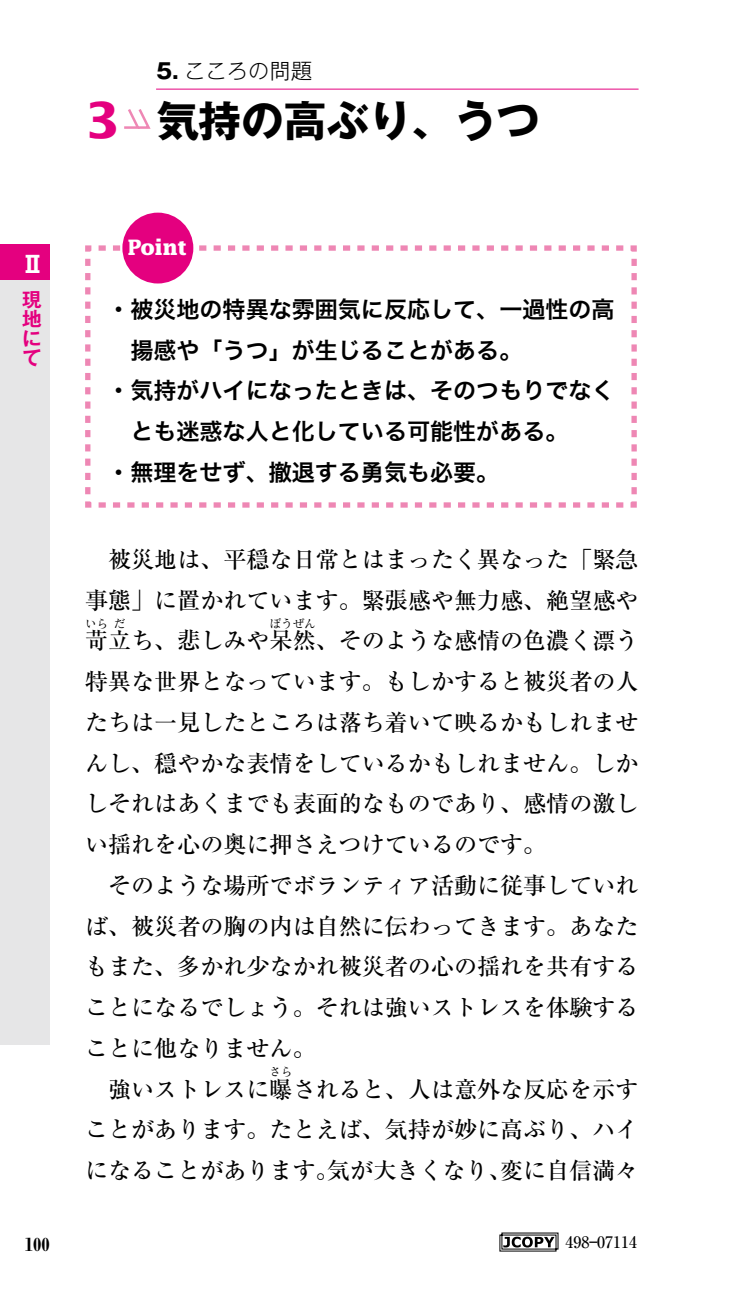
<style>
.page{position:relative;width:745px;height:1290px;background:#fff}
.page>*{position:absolute;margin:0;border:0;box-sizing:border-box;transform-origin:0 0}
.t1{font:700 42.5px "Gothic MB101 Pro";color:#000}
.t2{font:500 23px/40.8px "Ryumin Pro";color:#000}
.t3{font:23px "Hira Kaku Pro W6";color:#000}
.t4{font:700 23px "Gothic MB101 Pro";color:#fff}
.t5{font:300 21.25px "Gothic MB101 Pro";color:#000}
.t6{font:700 21.25px "Lucida";letter-spacing:-.02em;color:#fff}
.t7{font:700 condensed 21.25px "Bodoni";color:#000}
.t8{font:700 19.5px/19.5px "Gothic MB101 Pro De";color:#e4007f;text-align:justify}
.t9{font:500 16px "Ryumin Pro";color:#000}
.t10{font:500 11.5px "Ryumin Pro";color:#000}
.s1{font-weight:700}
.s2{font-family:"Lucida Sans";font-size:49.5px;color:#e4007f}
</style>
<div class="page">
<svg style="left:85px;top:243px;width:552px;height:265px"></svg>
<div style="left:0;top:244px;width:50px;height:801px;background:#e6e6e7"></div>
<div style="left:0;top:244px;width:50px;height:36px;background:#e4007f"></div>
<svg style="left:124px;top:109px;width:27px;height:20px"></svg>
<div style="left:122px;top:213px;width:71px;height:70px;background:#e4007f;border-radius:50%"></div>
<hr style="left:156px;top:89px;width:482px;height:1px;background:#e4007f">
<svg style="left:499px;top:1232px;width:60px;height:20px"></svg>
<svg style="left:499px;top:1232px;width:59px;height:19px"></svg>
<p class="t5" style="left:156px;top:53px;width:157px"><span class="s1">5.</span> こころの問題</p>
<p class="t1" style="left:85px;top:85px;width:455px"><span class="s2">3</span> 気持の高ぶり、うつ</p>
<p class="t4" style="left:21px;top:245px;width:25px">Ⅱ</p>
<p class="t8" style="left:22px;top:287px;width:21px">現地にて</p>
<p class="t7" style="left:25px;top:1232px;width:26px">100</p>
<p class="t6" style="left:127px;top:234px;width:61px">Point</p>
<p class="t3" style="left:107px;top:288px;width:508px">・被災地の特異な雰囲気に反応して、一過性の高</p>
<p class="t3" style="left:130px;top:329px;width:393px">揚感や「うつ」が生じることがある。</p>
<p class="t3" style="left:107px;top:370px;width:508px">・気持がハイになったときは、そのつもりでなく</p>
<p class="t3" style="left:130px;top:411px;width:439px">とも迷惑な人と化している可能性がある。</p>
<p class="t3" style="left:107px;top:451px;width:393px">・無理をせず、撤退する勇気も必要。</p>
<p class="t2" style="left:85px;top:537px;width:554px;text-align:justify">　被災地は、平穏な日常とはまったく異なった「緊急事態」に置かれています。緊張感や無力感、絶望感や苛立ち、悲しみや呆然、そのような感情の色濃く漂う</p>
<p class="t10" style="left:85px;top:614px;width:25px">いら</p>
<p class="t10" style="left:114px;top:614px;width:13px">だ</p>
<p class="t10" style="left:269px;top:614px;width:48px">ぼうぜん</p>
<p class="t2" style="left:85px;top:659px;width:554px">特異な世界となっています。もしかすると被災者の人たちは一見したところは落ち着いて映るかもしれませんし、穏やかな表情をしているかもしれません。しかしそれはあくまでも表面的なものであり、感情の激しい揺れを心の奥に押さえつけているのです。<br>　そのような場所でボランティア活動に従事していれば、被災者の胸の内は自然に伝わってきます。あなたもまた、多かれ少なかれ被災者の心の揺れを共有することになるでしょう。それは強いストレスを体験することに他なりません。<br>　強いストレスに曝されると、人は意外な反応を示す</p>
<p class="t10" style="left:269px;top:1062px;width:25px">さら</p>
<p class="t2" style="left:85px;top:1108px;width:554px">ことがあります。たとえば、気持が妙に高ぶり、ハイになることがあります。気が大きくなり、変に自信満々</p>
<p class="t9" style="left:565px;top:1229px;width:73px">498—07114</p>
</div>
